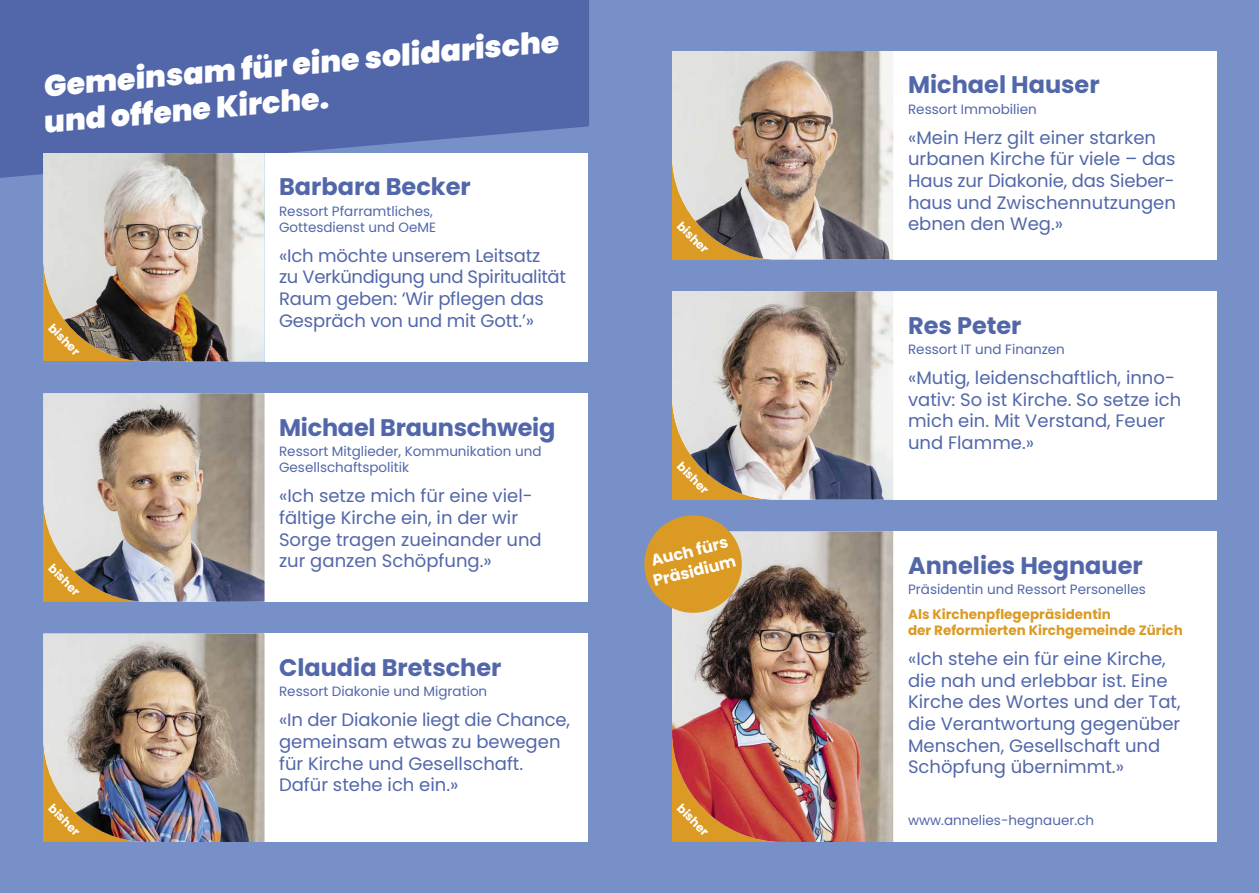
<style>
.page{position:relative;width:1259px;height:893px;background:#7791c8}
.page>*{position:absolute;margin:0;border:0;box-sizing:border-box;transform-origin:0 0}
.t1{font:900 30px/36px "Poppins";color:#fff}
.t2{font:700 24px "Poppins";color:#5267aa}
.t3{font:18px/21.6px "Poppins";color:#5267aa}
.t4{font:700 16.05px/20.1px "Poppins";color:#fff}
.t5{font:13.5px/16.2px "Poppins";color:#5267aa}
.t6{font:700 13.5px/16.2px "Poppins";color:#da9a23}
.t7{font:700 12px "Poppins";color:#fff}
</style>
<div class="page">
<div style="left:0;top:0;width:589px;height:178px;background:#5267aa"></div>
<div style="left:264px;top:153px;width:323px;height:208px;background:#fff"></div>
<div style="left:893px;top:51px;width:323px;height:208px;background:#fff"></div>
<div style="left:264px;top:393px;width:323px;height:209px;background:#fff"></div>
<div style="left:264px;top:634px;width:323px;height:208px;background:#fff"></div>
<img style="left:672px;top:51px;width:221px;height:208px">
<div style="left:893px;top:291px;width:323px;height:209px;background:#fff"></div>
<img style="left:672px;top:291px;width:221px;height:209px">
<img style="left:43px;top:153px;width:221px;height:208px">
<img style="left:43px;top:393px;width:221px;height:209px">
<img style="left:43px;top:634px;width:221px;height:208px">
<div style="left:893px;top:531px;width:323px;height:311px;background:#fff"></div>
<img style="left:672px;top:531px;width:221px;height:311px">
<svg style="left:644px;top:515px;width:103px;height:103px"></svg>
<h1 class="t1" style="left:39px;top:69px;width:522px;rotate:-5deg">Gemeinsam für eine solidarische und offene Kirche.</h1>
<p class="t7" style="left:56px;top:321px;width:40px;rotate:45deg">bisher</p>
<p class="t7" style="left:56px;top:561px;width:40px;rotate:45deg">bisher</p>
<p class="t7" style="left:56px;top:801px;width:40px;rotate:45deg">bisher</p>
<h2 class="t2" style="left:279px;top:173px;width:193px">Barbara Becker</h2>
<p class="t5" style="left:279px;top:203px;width:158px">Ressort Pfarramtliches,<br>Gottesdienst und OeME</p>
<p class="t3" style="left:279px;top:245px;width:288px">«Ich möchte unserem Leitsatz<br>zu Verkündigung und Spiritualität<br>Raum geben: ‘Wir pflegen das<br>Gespräch von und mit Gott.’»</p>
<h2 class="t2" style="left:279px;top:413px;width:278px">Michael Braunschweig</h2>
<p class="t5" style="left:279px;top:443px;width:264px">Ressort Mitglieder, Kommunikation und<br>Gesellschaftspolitik</p>
<p class="t3" style="left:279px;top:485px;width:264px">«Ich setze mich für eine viel&shy;fältige Kirche ein, in der wir<br>Sorge tragen zueinander und zur ganzen Schöpfung.»</p>
<h2 class="t2" style="left:279px;top:653px;width:224px">Claudia Bretscher</h2>
<p class="t5" style="left:279px;top:683px;width:210px">Ressort Diakonie und Migration</p>
<p class="t3" style="left:279px;top:709px;width:292px">«In der Diakonie liegt die Chance, gemeinsam etwas zu bewegen für Kirche und Gesellschaft.<br>Dafür stehe ich ein.»</p>
<p class="t7" style="left:684px;top:219px;width:40px;rotate:45deg">bisher</p>
<p class="t7" style="left:684px;top:459px;width:40px;rotate:45deg">bisher</p>
<p class="t4" style="left:646px;top:552px;width:86px;rotate:-14deg">Auch fürs<br>Präsidium</p>
<p class="t7" style="left:684px;top:801px;width:40px;rotate:45deg">bisher</p>
<h2 class="t2" style="left:908px;top:71px;width:193px">Michael Hauser</h2>
<p class="t5" style="left:908px;top:101px;width:130px">Ressort Immobilien</p>
<p class="t3" style="left:908px;top:127px;width:269px">«Mein Herz gilt einer starken urbanen Kirche für viele – das<br>Haus zur Diakonie, das Sieber&shy;haus und Zwischennutzungen ebnen den Weg.»</p>
<h2 class="t2" style="left:908px;top:311px;width:115px">Res Peter</h2>
<p class="t5" style="left:908px;top:341px;width:158px">Ressort IT und Finanzen</p>
<p class="t3" style="left:908px;top:367px;width:275px">«Mutig, leidenschaftlich, inno&shy;vativ: So ist Kirche. So setze ich mich ein. Mit Verstand, Feuer und Flamme.»</p>
<h2 class="t2" style="left:908px;top:551px;width:236px">Annelies Hegnauer</h2>
<p class="t5" style="left:908px;top:581px;width:239px">Präsidentin und Ressort Personelles</p>
<p class="t6" style="left:908px;top:606px;width:276px">Als Kirchenpflegepräsidentin<br>der Reformierten Kirchgemeinde Zürich</p>
<p class="t3" style="left:908px;top:648px;width:274px">«Ich stehe ein für eine Kirche, die nah und erlebbar ist. Eine<br>Kirche des Wortes und der Tat, die Verantwortung gegenüber<br>Menschen, Gesellschaft und<br>Schöpfung übernimmt.»</p>
<p class="t5" style="left:908px;top:812px;width:187px">www.annelies-hegnauer.ch</p>
</div>
